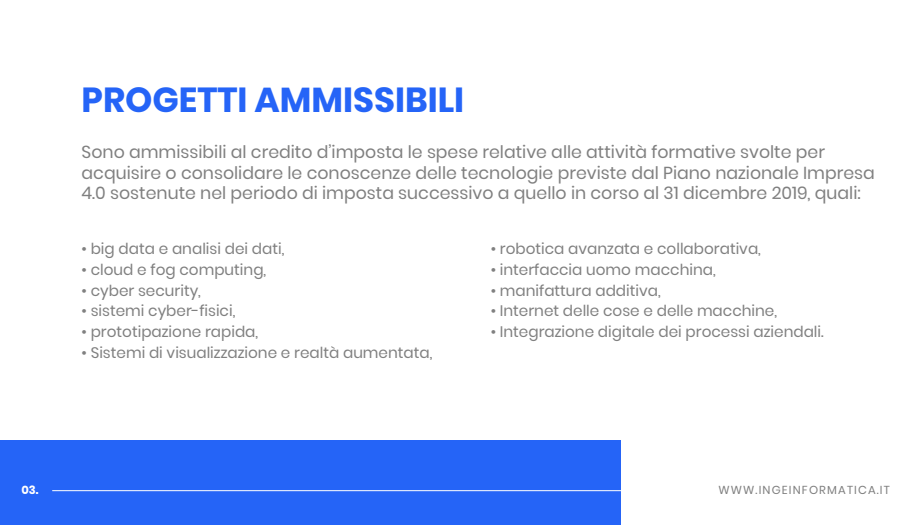
<style>
.page{position:relative;width:919px;height:525px;background:#fff}
.page>*{position:absolute;margin:0;border:0;box-sizing:border-box;transform-origin:0 0}
.t1{font:700 34.8px "Poppins";color:#2564f7}
.t2{font:17.2px/20.8px "Poppins";color:#808080}
.t3{font:15.2px "Poppins";color:#808080}
.t4{font:11.6px "Poppins";letter-spacing:.1em;color:#808080}
.t5{font:700 11.6px "Poppins";color:#fff}
</style>
<div class="page">
<div style="left:0;top:440px;width:620px;height:84px;background:#2564f7"></div>
<hr style="left:52px;top:489px;width:639px;height:2px;background:#fff">
<h1 class="t1" style="left:81px;top:79px;width:384px">PROGETTI AMMISSIBILI</h1>
<p class="t2" style="left:81px;top:141px;width:794px">Sono ammissibili al credito d’imposta le spese relative alle attività formative svolte per acquisire o consolidare le conoscenze delle tecnologie previste dal Piano nazionale Impresa<br>4.0 sostenute nel periodo di imposta successivo a quello in corso al 31 dicembre 2019, quali:</p>
<p class="t3" style="left:81px;top:240px;width:204px">• big data e analisi dei dati,</p>
<p class="t3" style="left:81px;top:260px;width:186px">• cloud e fog computing,</p>
<p class="t3" style="left:81px;top:281px;width:121px">• cyber security,</p>
<p class="t3" style="left:81px;top:302px;width:155px">• sistemi cyber-fisici,</p>
<p class="t3" style="left:81px;top:323px;width:178px">• prototipazione rapida,</p>
<p class="t3" style="left:81px;top:343px;width:352px">• Sistemi di visualizzazione e realtà aumentata,</p>
<p class="t3" style="left:490px;top:240px;width:271px">• robotica avanzata e collaborativa,</p>
<p class="t3" style="left:490px;top:260px;width:226px">• interfaccia uomo macchina,</p>
<p class="t3" style="left:490px;top:281px;width:171px">• manifattura additiva,</p>
<p class="t3" style="left:490px;top:302px;width:288px">• Internet delle cose e delle macchine,</p>
<p class="t3" style="left:490px;top:323px;width:334px">• Integrazione digitale dei processi aziendali.</p>
<p class="t5" style="left:21px;top:482px;width:19px">03.</p>
<p class="t4" style="left:718px;top:483px;width:173px">WWW.INGEINFORMATICA.IT</p>
</div>
